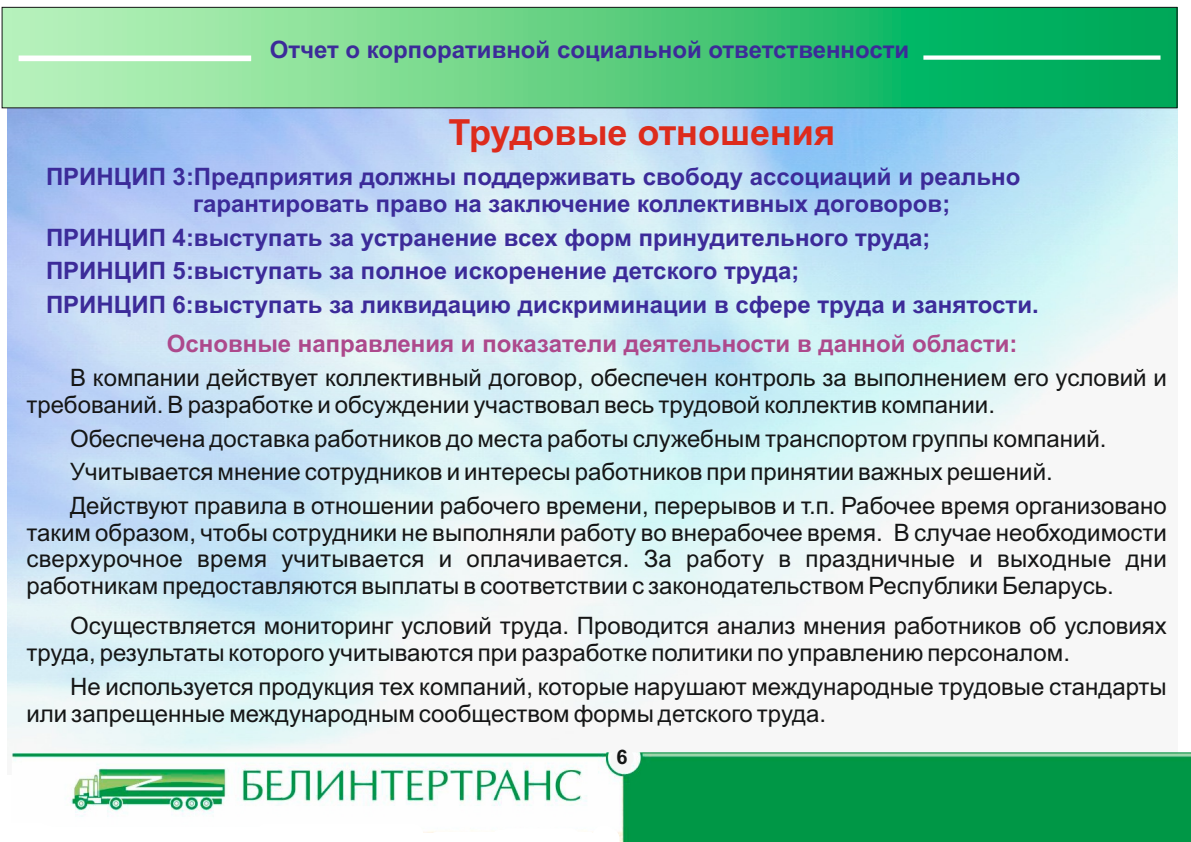
<style>
.page{position:relative;width:1191px;height:842px;background:#fff}
.page>*{position:absolute;margin:0;border:0;box-sizing:border-box;transform-origin:0 0}
.t1{font:700 36px "Arial";color:#dd2b1c}
.t2{font:24px/26.8px "Arial";color:#151616}
.t3{font:700 24px/33.5px "Arial";color:#3c2b99}
.t4{font:700 24px "Arial";color:#ad498c}
.t5{font:700 20px "Arial";color:#151616}
</style>
<div class="page">
<img style="left:7px;top:108px;width:1170px;height:649px">
<svg style="left:4px;top:9px;width:1171px;height:97px;background:#58ce83"></svg>
<div style="left:2px;top:7px;width:1175px;height:101px;border:1px solid #151616"></div>
<div style="left:19px;top:56px;width:232px;height:5px;background:#fff"></div>
<div style="left:923px;top:55px;width:237px;height:5px;background:#fff"></div>
<img style="left:12px;top:752px;width:1179px;height:90px">
<p class="t3" style="left:270px;top:35px;width:641px">Отчет о корпоративной социальной ответственности</p>
<h1 class="t1" style="left:448px;top:119px;width:388px">Трудовые отношения</h1>
<p class="t3" style="left:193px;top:166px;width:829px;line-height:26.8px;text-indent:-147px">ПРИНЦИП 3:Предприятия должны поддерживать свободу ассоциаций и реально гарантировать право на заключение коллективных договоров;</p>
<p class="t3" style="left:46px;top:223px;width:994px">ПРИНЦИП 4:выступать за устранение всех форм принудительного труда;<br>ПРИНЦИП 5:выступать за полное искоренение детского труда;<br>ПРИНЦИП 6:выступать за ликвидацию дискриминации в сфере труда и занятости.</p>
<p class="t4" style="left:167px;top:334px;width:852px">Основные направления и показатели деятельности в данной области:</p>
<p class="t2" style="left:27px;top:367px;width:1142px;text-indent:44px">В компании действует коллективный договор, обеспечен контроль за выполнением его условий и требований. В разработке и обсуждении участвовал весь трудовой коллектив компании.</p>
<p class="t2" style="left:70px;top:424px;width:1098px;line-height:33.5px">Обеспечена доставка работников до места работы служебным транспортом группы компаний.<br>Учитывается мнение сотрудников и интересы работников при принятии важных решений.<br>Действуют правила в отношении рабочего времени, перерывов и т.п. Рабочее время организовано</p>
<p class="t2" style="left:26px;top:521px;width:1142px;text-align:justify">таким образом, чтобы сотрудники не выполняли работу во внерабочее время. В случае необходимости сверхурочное время учитывается и оплачивается. За работу в праздничные и выходные дни работникам предоставляются выплаты в соответствии с законодательством Республики Беларусь.</p>
<p class="t2" style="left:26px;top:615px;width:1142px;text-indent:44px">Осуществляется мониторинг условий труда. Проводится анализ мнения работников об условиях труда, результаты которого учитываются при разработке политики по управлению персоналом.</p>
<p class="t2" style="left:26px;top:675px;width:1142px;text-indent:44px">Не используется продукция тех компаний, которые нарушают международные трудовые стандарты или запрещенные международным сообществом формы детского труда.</p>
<p class="t5" style="left:616px;top:750px;width:13px">6</p>
</div>
